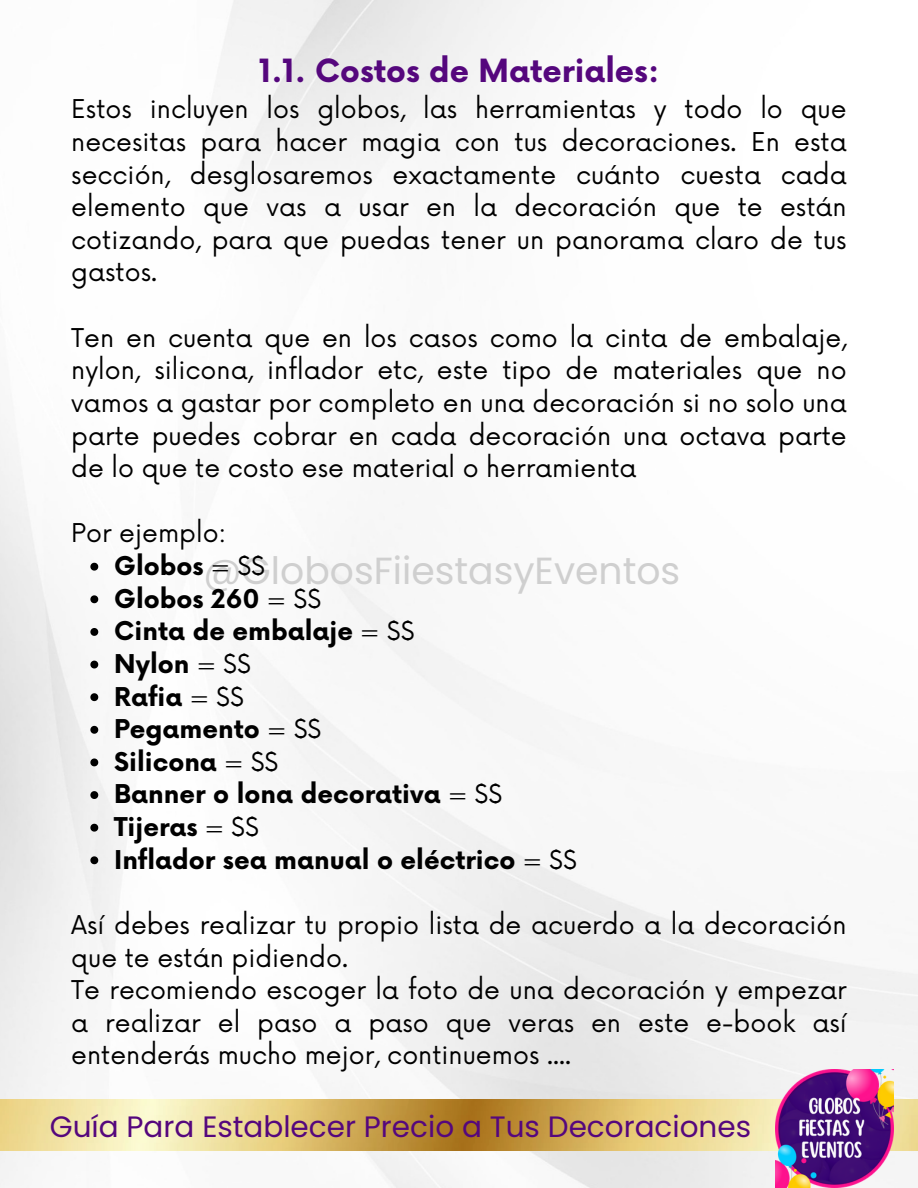
<style>
.page{position:relative;width:918px;height:1188px;background:#fff}
.page>*{position:absolute;margin:0;border:0;box-sizing:border-box;transform-origin:0 0}
.t1{font:37.8px "Poppins";color:#cfcfcf}
.t2{font:700 31.2px "Now";color:#55077d}
.t3{font:29.4px "Poppins";color:#55077d}
.t4{font:25.2px/32.7px "Now";color:#000;text-align:justify}
.t5{font:700 25.2px "Now";color:#000}
.s1{font-weight:400}
</style>
<div class="page">
<img style="left:0;top:0;width:918px;height:1188px">
<img style="left:0;top:1099px;width:918px;height:51px">
<img style="left:775px;top:1069px;width:119px;height:119px">
<svg style="left:90px;top:563px;width:8px;height:8px"></svg>
<svg style="left:90px;top:595px;width:8px;height:8px"></svg>
<svg style="left:90px;top:628px;width:8px;height:8px"></svg>
<svg style="left:90px;top:661px;width:8px;height:7px"></svg>
<svg style="left:90px;top:693px;width:8px;height:8px"></svg>
<svg style="left:90px;top:726px;width:8px;height:8px"></svg>
<svg style="left:90px;top:758px;width:8px;height:8px"></svg>
<svg style="left:90px;top:791px;width:8px;height:8px"></svg>
<svg style="left:90px;top:824px;width:8px;height:8px"></svg>
<svg style="left:90px;top:856px;width:8px;height:8px"></svg>
<p class="t2" style="left:259px;top:54px;width:402px">1.1. Costos de Materiales:</p>
<p class="t4" style="left:71px;top:94px;width:777px">Estos incluyen los globos, las herramientas y todo lo que necesitas para hacer magia con tus decoraciones. En esta sección, desglosaremos exactamente cuánto cuesta cada elemento que vas a usar en la decoración que te están cotizando, para que puedas tener un panorama claro de tus gastos.</p>
<p class="t4" style="left:71px;top:323px;width:777px">Ten en cuenta que en los casos como la cinta de embalaje, nylon, silicona, inflador etc, este tipo de materiales que no vamos a gastar por completo en una decoración si no solo una parte puedes cobrar en cada decoración una octava parte de lo que te costo ese material o herramienta</p>
<p class="t4" style="left:71px;top:518px;width:157px">Por ejemplo:</p>
<p class="t5" style="left:114px;top:552px;width:152px">Globos <span class="s1">= $$</span></p>
<p class="t5" style="left:114px;top:585px;width:208px">Globos 260 <span class="s1">= $$</span></p>
<p class="t5" style="left:114px;top:618px;width:302px">Cinta de embalaje <span class="s1">= $$</span></p>
<p class="t5" style="left:114px;top:650px;width:138px">Nylon <span class="s1">= $$</span></p>
<p class="t5" style="left:114px;top:683px;width:131px">Rafia <span class="s1">= $$</span></p>
<p class="t5" style="left:114px;top:716px;width:209px">Pegamento <span class="s1">= $$</span></p>
<p class="t5" style="left:114px;top:748px;width:166px">Silicona <span class="s1">= $$</span></p>
<p class="t5" style="left:114px;top:781px;width:390px">Banner o lona decorativa <span class="s1">= $$</span></p>
<h1 class="t5" style="left:114px;top:813px;width:146px">Tijeras <span class="s1">= $$</span></h1>
<p class="t5" style="left:114px;top:846px;width:464px">Inflador sea manual o eléctrico <span class="s1">= $$</span></p>
<p class="t1" style="left:203px;top:544px;width:478px">@GlobosFiiestasyEventos</p>
<p class="t4" style="left:71px;top:910px;width:777px">Así debes realizar tu propio lista de acuerdo a la decoración que te están pidiendo.</p>
<h2 class="t4" style="left:71px;top:975px;width:777px">Te recomiendo escoger la foto de una decoración y empezar a realizar el paso a paso que veras en este e-book así entenderás mucho mejor, continuemos ....</h2>
<p class="t3" style="left:50px;top:1106px;width:703px">Guía Para Establecer Precio a Tus Decoraciones</p>
</div>
